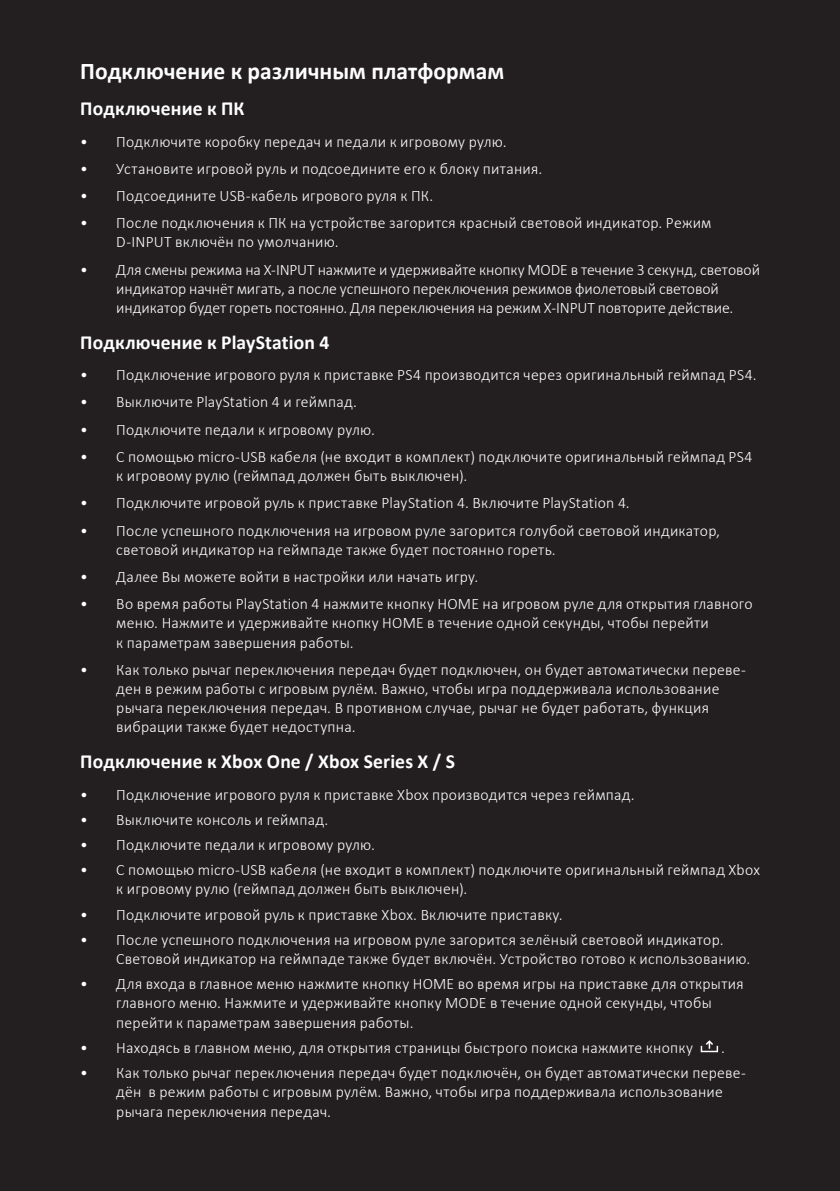
<style>
.page{position:relative;width:840px;height:1191px;background:#fff}
.page>*{position:absolute;margin:0;border:0;box-sizing:border-box;transform-origin:0 0}
.t1{font:700 24px "Calibri";color:#fff}
.t2{font:700 20px "Calibri";letter-spacing:.01em;color:#fff}
.t3{font:300 16px/19.2px "Calibri";letter-spacing:.015em;color:#fff}
.t4{font:300 16px/19.2px "Calibri";letter-spacing:-.005em;color:#fff;text-align:center}
</style>
<div class="page">
<div style="left:0;top:0;width:839px;height:1191px;background:#231f20"></div>
<svg style="left:700px;top:1040px;width:17px;height:12px"></svg>
<h1 class="t1" style="left:80px;top:54px;width:425px">Подключение к различным платформам</h1>
<p class="t2" style="left:80px;top:95px;width:166px">Подключение к ПК</p>
<p class="t3" style="left:80px;top:131px;width:427px">• Подключите коробку передач и педали к игровому рулю.</p>
<p class="t3" style="left:80px;top:159px;width:463px">• Установите игровой руль и подсоедините его к блоку питания.</p>
<p class="t3" style="left:80px;top:186px;width:354px">• Подсоедините USB-кабель игрового руля к ПК.</p>
<p class="t3" style="left:116px;top:213px;width:596px;text-indent:-36px">• После подключения к ПК на устройстве загорится красный световой индикатор. Режим<br>D-INPUT включён по умолчанию.</p>
<p class="t4" style="left:80px;top:259px;width:680px">• Для смены режима на X-INPUT нажмите и удерживайте кнопку MODE в течение 3 секунд, световой индикатор начнёт мигать, а после успешного переключения режимов фиолетовый световой<br>индикатор будет гореть постоянно. Для переключения на режим X-INPUT повторите действие.</p>
<p class="t2" style="left:80px;top:328px;width:250px">Подключение к PlayStation 4</p>
<p class="t3" style="left:80px;top:365px;width:677px">• Подключение игрового руля к приставке PS4 производится через оригинальный геймпад PS4.</p>
<p class="t3" style="left:80px;top:392px;width:278px">• Выключите PlayStation 4 и геймпад.</p>
<p class="t3" style="left:80px;top:419px;width:296px">• Подключите педали к игровому рулю.</p>
<p class="t3" style="left:116px;top:447px;width:637px;text-indent:-36px">• С помощью micro-USB кабеля (не входит в комплект) подключите оригинальный геймпад PS4 к игровому рулю (геймпад должен быть выключен).</p>
<p class="t3" style="left:80px;top:493px;width:550px">• Подключите игровой руль к приставке PlayStation 4. Включите PlayStation 4.</p>
<p class="t3" style="left:116px;top:520px;width:605px;text-indent:-36px">• После успешного подключения на игровом руле загорится голубой световой индикатор, световой индикатор на геймпаде также будет постоянно гореть.</p>
<p class="t3" style="left:80px;top:567px;width:399px">• Далее Вы можете войти в настройки или начать игру.</p>
<p class="t3" style="left:116px;top:594px;width:637px;text-indent:-36px">• Во время работы PlayStation 4 нажмите кнопку HOME на игровом руле для открытия главного меню. Нажмите и удерживайте кнопку HOME в течение одной секунды, чтобы перейти<br>к параметрам завершения работы.</p>
<p class="t3" style="left:116px;top:659px;width:630px;text-indent:-36px">• Как только рычаг переключения передач будет подключен, он будет автоматически переве&shy;ден в режим работы с игровым рулём. Важно, чтобы игра поддерживала использование рычага переключения передач. В противном случае, рычаг не будет работать, функция вибрации также будет недоступна.</p>
<p class="t2" style="left:80px;top:747px;width:376px">Подключение к Xbox One / Xbox Series X / S</p>
<p class="t3" style="left:80px;top:784px;width:555px">• Подключение игрового руля к приставке Xbox производится через геймпад.</p>
<p class="t3" style="left:80px;top:809px;width:249px">• Выключите консоль и геймпад.</p>
<p class="t3" style="left:80px;top:835px;width:296px">• Подключите педали к игровому рулю.</p>
<p class="t3" style="left:116px;top:860px;width:644px;text-indent:-36px">• С помощью micro-USB кабеля (не входит в комплект) подключите оригинальный геймпад Xbox к игровому рулю (геймпад должен быть выключен).</p>
<p class="t3" style="left:80px;top:904px;width:483px">• Подключите игровой руль к приставке Xbox. Включите приставку.</p>
<p class="t3" style="left:116px;top:929px;width:635px;text-indent:-36px">• После успешного подключения на игровом руле загорится зелёный световой индикатор.<br>Световой индикатор на геймпаде также будет включён. Устройство готово к использованию.</p>
<p class="t3" style="left:116px;top:974px;width:628px;text-indent:-36px">• Для входа в главное меню нажмите кнопку HOME во время игры на приставке для открытия главного меню. Нажмите и удерживайте кнопку MODE в течение одной секунды, чтобы перейти к параметрам завершения работы.</p>
<p class="t3" style="left:80px;top:1037px;width:613px">• Находясь в главном меню, для открытия страницы быстрого поиска нажмите кнопку</p>
<p class="t3" style="left:721px;top:1037px;width:5px">.</p>
<p class="t3" style="left:116px;top:1063px;width:630px;text-indent:-36px">• Как только рычаг переключения передач будет подключён, он будет автоматически переве&shy;дён в режим работы с игровым рулём. Важно, чтобы игра поддерживала использование рычага переключения передач.</p>
</div>
